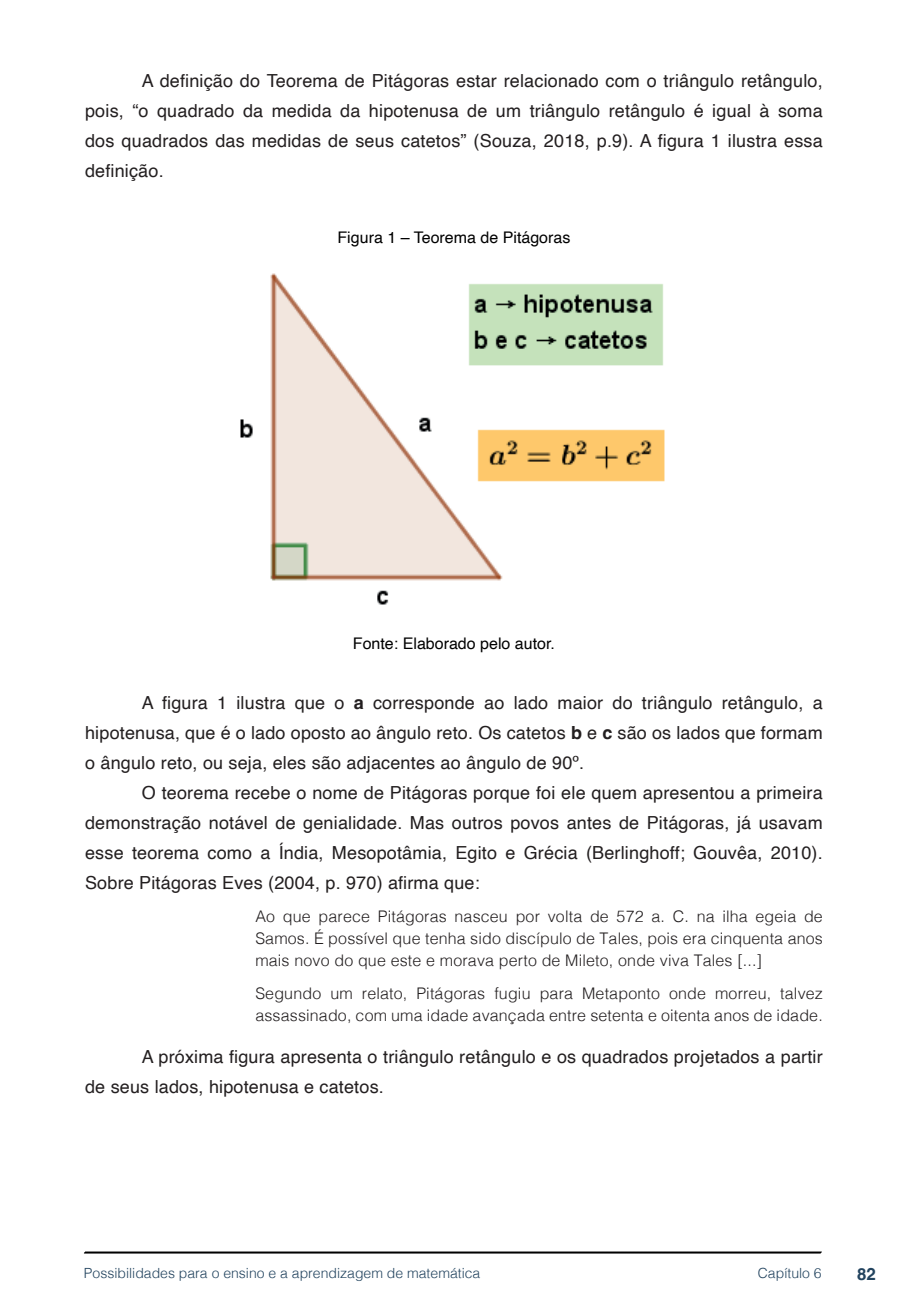
<style>
.page{position:relative;width:908px;height:1304px;background:#fff}
.page>*{position:absolute;margin:0;border:0;box-sizing:border-box;transform-origin:0 0}
.txt{font:18px/30px "Helvetica";letter-spacing:.01em;color:#231f20;text-align:justify}
.t1{font:700 16.8px "Helvetica";color:#23445f}
.citacoes{font:300 16px/22px "Helvetica";letter-spacing:.01em;color:#231f20;text-align:justify}
.imagens_graf_tab{font:16px "Helvetica";color:#000}
.t2{font:300 14px "Helvetica";color:#23445f}
.s1{font-weight:700}
</style>
<div class="page">
<svg style="left:84px;top:1251px;width:737px;height:3px;background:#515151"></svg>
<img style="left:240px;top:273px;width:425px;height:332px">
<p class="txt" style="left:85px;top:66px;width:738px;text-indent:57px">A definição do Teorema de Pitágoras estar relacionado com o triângulo retângulo, pois, “o quadrado da medida da hipotenusa de um triângulo retângulo é igual à soma dos quadrados das medidas de seus catetos” (Souza, 2018, p.9). A figura 1 ilustra essa definição.</p>
<p class="imagens_graf_tab" style="left:337px;top:225px;width:234px">Figura 1 – Teorema de Pitágoras</p>
<p class="imagens_graf_tab" style="left:353px;top:631px;width:203px">Fonte: Elaborado pelo autor.</p>
<p class="txt" style="left:85px;top:688px;width:738px;text-indent:57px">A figura 1 ilustra que o <span class="s1">a</span> corresponde ao lado maior do triângulo retângulo, a hipotenusa, que é o lado oposto ao ângulo reto. Os catetos <span class="s1">b</span> e <span class="s1">c</span> são os lados que formam o ângulo reto, ou seja, eles são adjacentes ao ângulo de 90º.</p>
<p class="txt" style="left:85px;top:778px;width:738px;text-indent:57px">O teorema recebe o nome de Pitágoras porque foi ele quem apresentou a primeira demonstração notável de genialidade. Mas outros povos antes de Pitágoras, já usavam esse teorema como a Índia, Mesopotâmia, Egito e Grécia (Berlinghoff; Gouvêa, 2010).<br>Sobre Pitágoras Eves (2004, p. 970) afirma que:</p>
<p class="citacoes" style="left:255px;top:904px;width:568px">Ao que parece Pitágoras nasceu por volta de 572 a. C. na ilha egeia de Samos. É possível que tenha sido discípulo de Tales, pois era cinquenta anos mais novo do que este e morava perto de Mileto, onde viva Tales [...]</p>
<p class="citacoes" style="left:255px;top:981px;width:568px">Segundo um relato, Pitágoras fugiu para Metaponto onde morreu, talvez assassinado, com uma idade avançada entre setenta e oitenta anos de idade.</p>
<p class="txt" style="left:85px;top:1042px;width:738px;text-indent:57px">A próxima figura apresenta o triângulo retângulo e os quadrados projetados a partir de seus lados, hipotenusa e catetos.</p>
<p class="t2" style="left:84px;top:1261px;width:398px">Possibilidades para o ensino e a aprendizagem de matemática</p>
<p class="t2" style="left:757px;top:1261px;width:65px">Capítulo 6</p>
<p class="t1" style="left:856px;top:1264px;width:20px">82</p>
</div>
